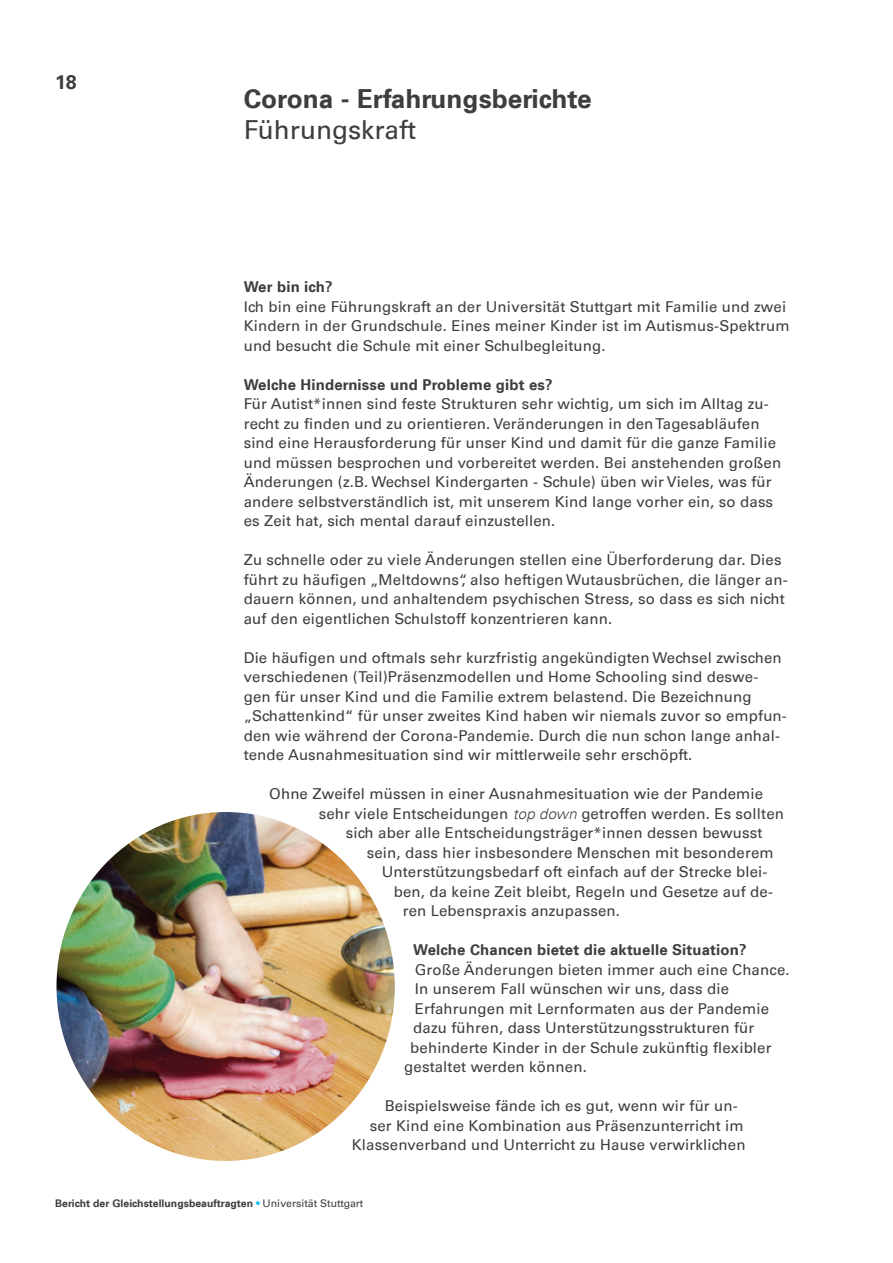
<style>
.page{position:relative;width:893px;height:1263px;background:#fff}
.page>*{position:absolute;margin:0;border:0;box-sizing:border-box;transform-origin:0 0}
.t1{font:26.25px "Universfor Uni S65 Bd";color:#3e3e3f}
.t2{font:26.25px "Universfor Uni S55 Rm";color:#3e3e3f}
.t3{font:19.5px "Universfor Uni S65 Bd";color:#3e3e3f}
.t4{font:15px/19.5px "Universfor Uni S55 Rm";letter-spacing:.01em;color:#3e3e3f}
.t5{font:15px "Universfor Uni S65 Bd";letter-spacing:.01em;color:#3e3e3f}
.t6{font:10.5px "Universfor Uni S65 Bd";color:#3e3e3f}
.s1{font-family:"Universfor Uni S45 Lt Obl"}
.s2{font-family:"Universfor Uni S55 Rm";color:#15c0f2}
.s3{font-family:"Universfor Uni S55 Rm"}
</style>
<div class="page">
<img style="left:56px;top:812px;width:339px;height:349px">
<h2 class="t3" style="left:55px;top:69px;width:23px">18</h2>
<h1 class="t1" style="left:244px;top:81px;width:350px">Corona - Erfahrungsberichte</h1>
<h1 class="t2" style="left:244px;top:112px;width:174px">Führungskraft</h1>
<p class="t5" style="left:244px;top:276px;width:91px">Wer bin ich?</p>
<p class="t4" style="left:244px;top:296px;width:547px">Ich bin eine Führungskraft an der Universität Stuttgart mit Familie und zwei<br>Kindern in der Grundschule. Eines meiner Kinder ist im Autismus-Spektrum und besucht die Schule mit einer Schulbegleitung.</p>
<p class="t5" style="left:244px;top:374px;width:311px">Welche Hindernisse und Probleme gibt es?</p>
<p class="t4" style="left:244px;top:393px;width:539px">Für Autist*innen sind feste Strukturen sehr wichtig, um sich im Alltag zu&shy;recht zu finden und zu orientieren. Veränderungen in den Tagesabläufen sind eine Herausforderung für unser Kind und damit für die ganze Familie und müssen besprochen und vorbereitet werden. Bei anstehenden großen Änderungen (z.B. Wechsel Kindergarten - Schule) üben wir Vieles, was für andere selbstverständlich ist, mit unserem Kind lange vorher ein, so dass es Zeit hat, sich mental darauf einzustellen.</p>
<p class="t4" style="left:244px;top:549px;width:546px">Zu schnelle oder zu viele Änderungen stellen eine Überforderung dar. Dies führt zu häufigen „Meltdowns“, also heftigen Wutausbrüchen, die länger an&shy;dauern können, und anhaltendem psychischen Stress, so dass es sich nicht auf den eigentlichen Schulstoff konzentrieren kann.</p>
<p class="t4" style="left:244px;top:647px;width:545px">Die häufigen und oftmals sehr kurzfristig angekündigten Wechsel zwischen verschiedenen (Teil)Präsenzmodellen und Home Schooling sind deswe&shy;gen für unser Kind und die Familie extrem belastend. Die Bezeichnung „Schattenkind“ für unser zweites Kind haben wir niemals zuvor so empfun&shy;den wie während der Corona-Pandemie. Durch die nun schon lange anhal&shy;tende Ausnahmesituation sind wir mittlerweile sehr erschöpft.</p>
<p class="t4" style="left:269px;top:783px;width:496px">Ohne Zweifel müssen in einer Ausnahmesituation wie der Pandemie</p>
<p class="t4" style="left:319px;top:803px;width:467px">sehr viele Entscheidungen <span class="s1">top down</span> getroffen werden. Es sollten</p>
<p class="t4" style="left:346px;top:822px;width:418px">sich aber alle Entscheidungsträger*innen dessen bewusst</p>
<p class="t4" style="left:367px;top:842px;width:408px">sein, dass hier insbesondere Menschen mit besonderem</p>
<p class="t4" style="left:382px;top:861px;width:387px">Unterstützungsbedarf oft einfach auf der Strecke blei-</p>
<p class="t4" style="left:394px;top:881px;width:381px">ben, da keine Zeit bleibt, Regeln und Gesetze auf de-</p>
<p class="t4" style="left:403px;top:900px;width:219px">ren Lebenspraxis anzupassen.</p>
<p class="t5" style="left:413px;top:939px;width:335px">Welche Chancen bietet die aktuelle Situation?</p>
<p class="t4" style="left:415px;top:959px;width:377px">Große Änderungen bieten immer auch eine Chance.</p>
<p class="t4" style="left:415px;top:978px;width:316px">In unserem Fall wünschen wir uns, dass die</p>
<p class="t4" style="left:415px;top:998px;width:356px">Erfahrungen mit Lernformaten aus der Pandemie</p>
<p class="t4" style="left:413px;top:1017px;width:343px">dazu führen, dass Unterstützungsstrukturen für</p>
<p class="t4" style="left:410px;top:1037px;width:363px">behinderte Kinder in der Schule zukünftig flexibler</p>
<p class="t4" style="left:404px;top:1056px;width:184px">gestaltet werden können.</p>
<p class="t4" style="left:385px;top:1095px;width:355px">Beispielsweise fände ich es gut, wenn wir für un-</p>
<p class="t4" style="left:370px;top:1115px;width:376px">ser Kind eine Kombination aus Präsenzunterricht im</p>
<p class="t4" style="left:352px;top:1134px;width:395px">Klassenverband und Unterricht zu Hause verwirklichen</p>
<p class="t6" style="left:55px;top:1196px;width:309px">Bericht der Gleichstellungsbeauftragten <span class="s2">•</span> <span class="s3">Universität Stuttgart</span></p>
</div>
